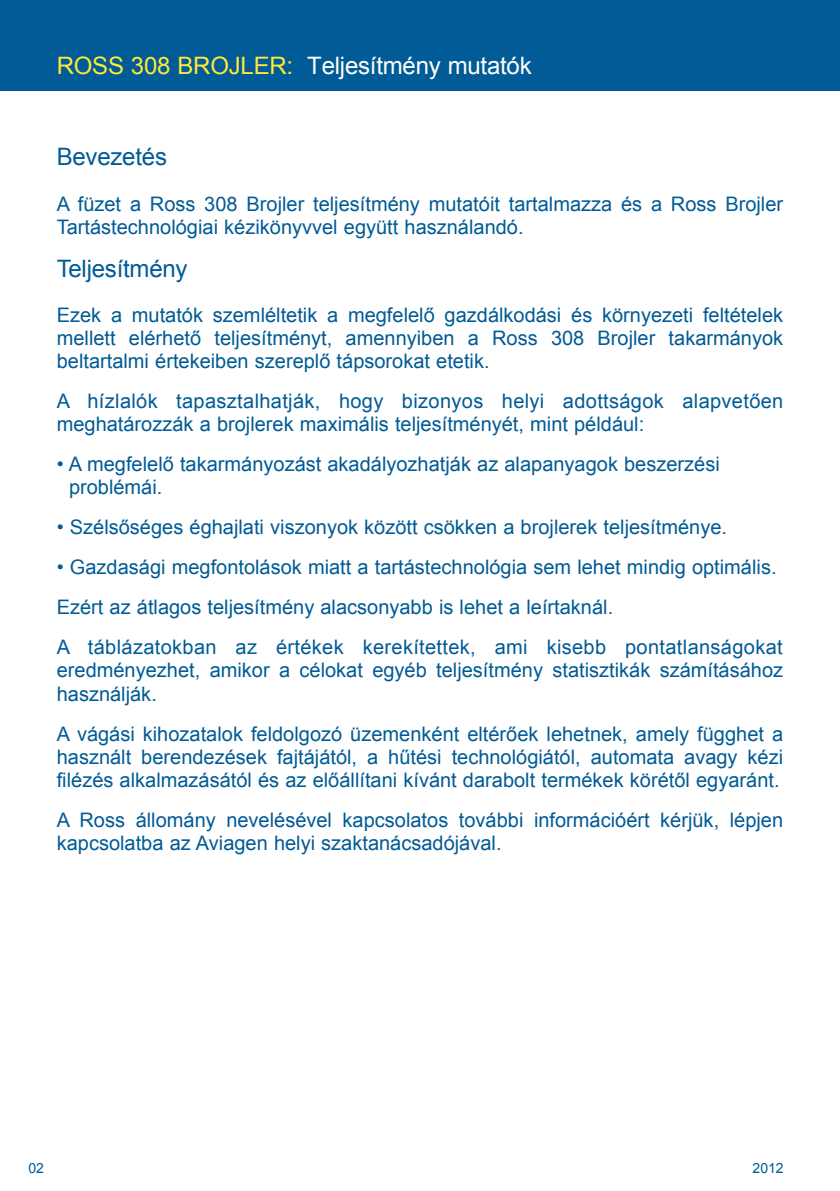
<style>
.page{position:relative;width:840px;height:1191px;background:#fff}
.page>*{position:absolute;margin:0;border:0;box-sizing:border-box;transform-origin:0 0}
.t1{font:24px "Arial";letter-spacing:-.01em;color:#fff}
.t2{font:24px "Arial";letter-spacing:-.01em;color:#005b96}
.t3{font:20px/23px "Arial";color:#005b96}
.t4{font:14px "Arial";color:#005b96}
.s1{color:#ffe938}
</style>
<div class="page">
<div style="left:0;top:0;width:839px;height:91px;background:#005b96"></div>
<p class="t1" style="left:57px;top:50px;width:476px"><span class="s1">ROSS 308 BROJLER:</span> Teljesítmény mutatók</p>
<p class="t2" style="left:57px;top:141px;width:112px">Bevezetés</p>
<p class="t3" style="left:57px;top:192px;width:727px">A füzet a Ross 308 Brojler teljesítmény mutatóit tartalmazza és a Ross Brojler<br>Tartástechnológiai kézikönyvvel együtt használandó.</p>
<p class="t2" style="left:57px;top:252px;width:132px">Teljesítmény</p>
<p class="t3" style="left:57px;top:304px;width:727px;text-align:justify">Ezek a mutatók szemléltetik a megfelelő gazdálkodási és környezeti feltételek mellett elérhető teljesítményt, amennyiben a Ross 308 Brojler takarmányok beltartalmi értekeiben szereplő tápsorokat etetik.</p>
<p class="t3" style="left:57px;top:390px;width:727px">A hízlalók tapasztalhatják, hogy bizonyos helyi adottságok alapvetően meghatározzák a brojlerek maximális teljesítményét, mint például:</p>
<p class="t3" style="left:69px;top:453px;width:652px;text-indent:-12px">• A megfelelő takarmányozást akadályozhatják az alapanyagok beszerzési problémái.</p>
<p class="t3" style="left:57px;top:516px;width:671px">• Szélsőséges éghajlati viszonyok között csökken a brojlerek teljesítménye.</p>
<p class="t3" style="left:57px;top:547px;width:727px;line-height:40px">• Gazdasági megfontolások miatt a tartástechnológia sem lehet mindig optimális.<br>Ezért az átlagos teljesítmény alacsonyabb is lehet a leírtaknál.<br>A táblázatokban az értékek kerekítettek, ami kisebb pontatlanságokat</p>
<p class="t3" style="left:57px;top:659px;width:727px">eredményezhet, amikor a célokat egyéb teljesítmény statisztikák számításához használják.</p>
<p class="t3" style="left:57px;top:722px;width:727px;text-align:justify">A vágási kihozatalok feldolgozó üzemenként eltérőek lehetnek, amely függhet a használt berendezések fajtájától, a hűtési technológiától, automata avagy kézi filézés alkalmazásától és az előállítani kívánt darabolt termékek körétől egyaránt.</p>
<p class="t3" style="left:57px;top:808px;width:727px">A Ross állomány nevelésével kapcsolatos további információért kérjük, lépjen kapcsolatba az Aviagen helyi szaktanácsadójával.</p>
<p class="t4" style="left:28px;top:1158px;width:17px">02</p>
<p class="t4" style="left:752px;top:1158px;width:33px">2012</p>
</div>
